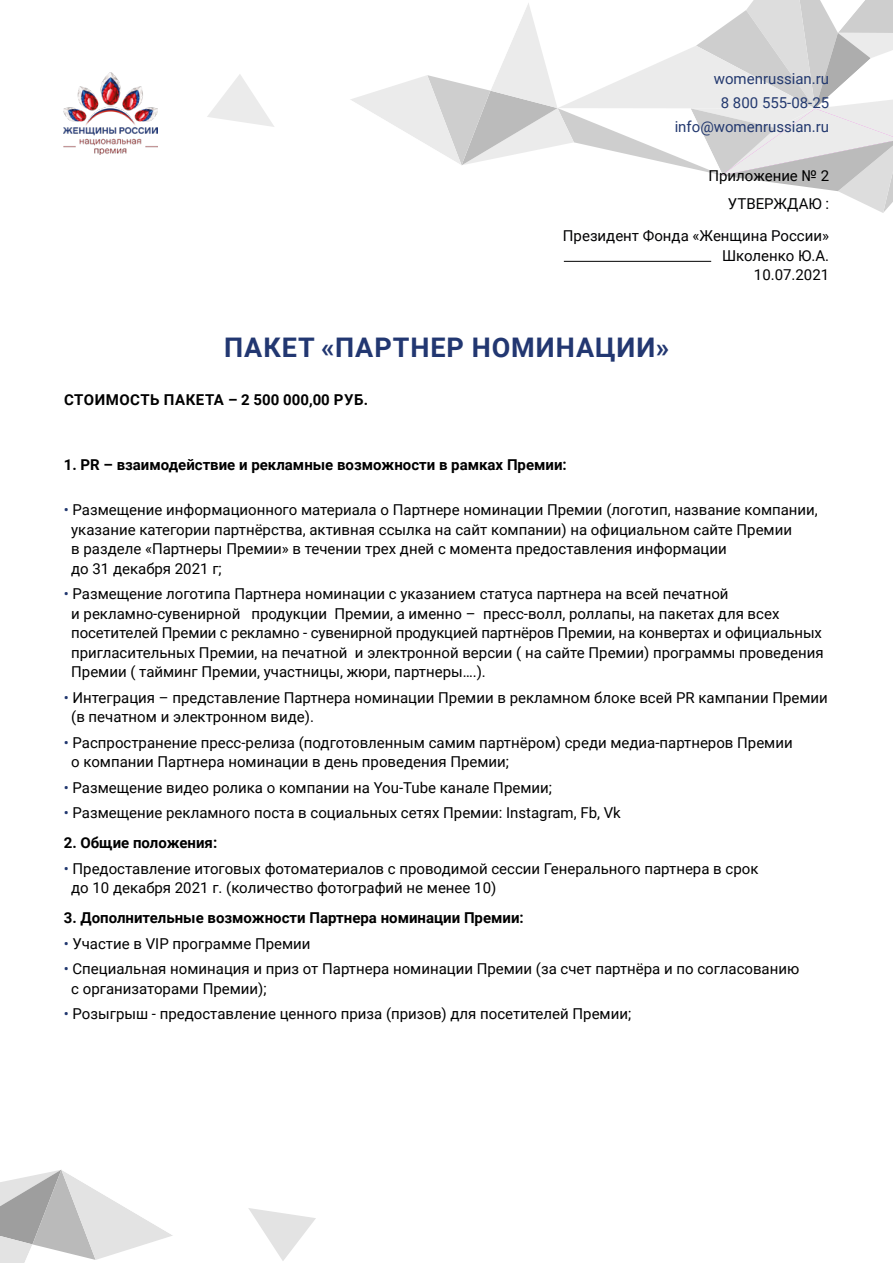
<style>
.page{position:relative;width:893px;height:1263px;background:#fff}
.page>*{position:absolute;margin:0;border:0;box-sizing:border-box;transform-origin:0 0}
.t1{font:700 27px "Roboto";letter-spacing:.035em;color:#223771}
.t2{font:15px/19.5px "Roboto";color:#000}
.t3{font:700 15px "Roboto";color:#000}
.t4{font:15px/19.5px "Roboto";color:#020203;text-align:right}
.t5{font:15px/24px "Roboto";color:#23396f;text-align:right}
.t6{font:700 15px "Roboto";letter-spacing:.035em;color:#000}
.t7{font:15px "Roboto";color:#020304}
.s1{color:#21386f}
</style>
<div class="page">
<svg style="left:207px;top:0;width:686px;height:213px"></svg>
<svg style="left:0;top:1170px;width:316px;height:93px"></svg>
<img style="left:64px;top:72px;width:93px;height:82px">
<hr style="left:564px;top:261px;width:147px;height:1px;background:#000">
<p class="t5" style="left:675px;top:66px;width:156px">womenrussian.ru<br>8 800 555-08-25 info@womenrussian.ru</p>
<p class="t2" style="left:708px;top:165px;width:122px">Приложение № 2</p>
<p class="t7" style="left:728px;top:194px;width:103px">УТВЕРЖДАЮ :</p>
<p class="t4" style="left:563px;top:226px;width:268px">Президент Фонда «Женщина России»<br>Школенко Ю.А.<br>10.07.2021</p>
<h1 class="t1" style="left:224px;top:329px;width:447px">ПАКЕТ «ПАРТНЕР НОМИНАЦИИ»</h1>
<p class="t6" style="left:64px;top:389px;width:306px">СТОИМОСТЬ ПАКЕТА – 2 500 000,00 РУБ.</p>
<p class="t3" style="left:64px;top:454px;width:504px">1. PR – взаимодействие и рекламные возможности в рамках Премии:</p>
<p class="t2" style="left:71px;top:500px;width:748px;text-indent:-7px"><span class="s1">•</span> Размещение информационного материала о Партнере номинации Премии (логотип, название компании, указание категории партнёрства, активная ссылка на сайт компании) на официальном сайте Премии<br>в разделе «Партнеры Премии» в течении трех дней с момента предоставления информации<br>до 31 декабря 2021 г;</p>
<p class="t2" style="left:71px;top:584px;width:754px;text-indent:-7px"><span class="s1">•</span> Размещение логотипа Партнера номинации с указанием статуса партнера на всей печатной<br>и рекламно-сувенирной продукции Премии, а именно – пресс-волл, роллапы, на пакетах для всех посетителей Премии с рекламно - сувенирной продукцией партнёров Премии, на конвертах и официальных пригласительных Премии, на печатной и электронной версии ( на сайте Премии) программы проведения Премии ( тайминг Премии, участницы, жюри, партнеры….).</p>
<p class="t2" style="left:71px;top:687px;width:758px;text-indent:-7px"><span class="s1">•</span> Интеграция – представление Партнера номинации Премии в рекламном блоке всей PR кампании Премии (в печатном и электронном виде).</p>
<p class="t2" style="left:71px;top:732px;width:723px;text-indent:-7px"><span class="s1">•</span> Распространение пресс-релиза (подготовленным самим партнёром) среди медиа-партнеров Премии о компании Партнера номинации в день проведения Премии;</p>
<p class="t2" style="left:64px;top:777px;width:490px"><span class="s1">•</span> Размещение видео ролика о компании на You-Tube канале Премии;</p>
<p class="t2" style="left:64px;top:803px;width:559px"><span class="s1">•</span> Размещение рекламного поста в социальных сетях Премии: Instagram, Fb, Vk</p>
<p class="t3" style="left:64px;top:832px;width:155px">2. Общие положения:</p>
<p class="t2" style="left:71px;top:858px;width:689px;text-indent:-7px"><span class="s1">•</span> Предоставление итоговых фотоматериалов с проводимой сессии Генерального партнера в срок до 10 декабря 2021 г. (количество фотографий не менее 10)</p>
<p class="t3" style="left:64px;top:907px;width:462px">3. Дополнительные возможности Партнера номинации Премии:</p>
<p class="t2" style="left:64px;top:933px;width:248px"><span class="s1">•</span> Участие в VIP программе Премии</p>
<p class="t2" style="left:71px;top:959px;width:730px;text-indent:-7px"><span class="s1">•</span> Специальная номинация и приз от Партнера номинации Премии (за счет партнёра и по согласованию с организаторами Премии);</p>
<p class="t2" style="left:64px;top:1004px;width:569px"><span class="s1">•</span> Розыгрыш - предоставление ценного приза (призов) для посетителей Премии;</p>
</div>
